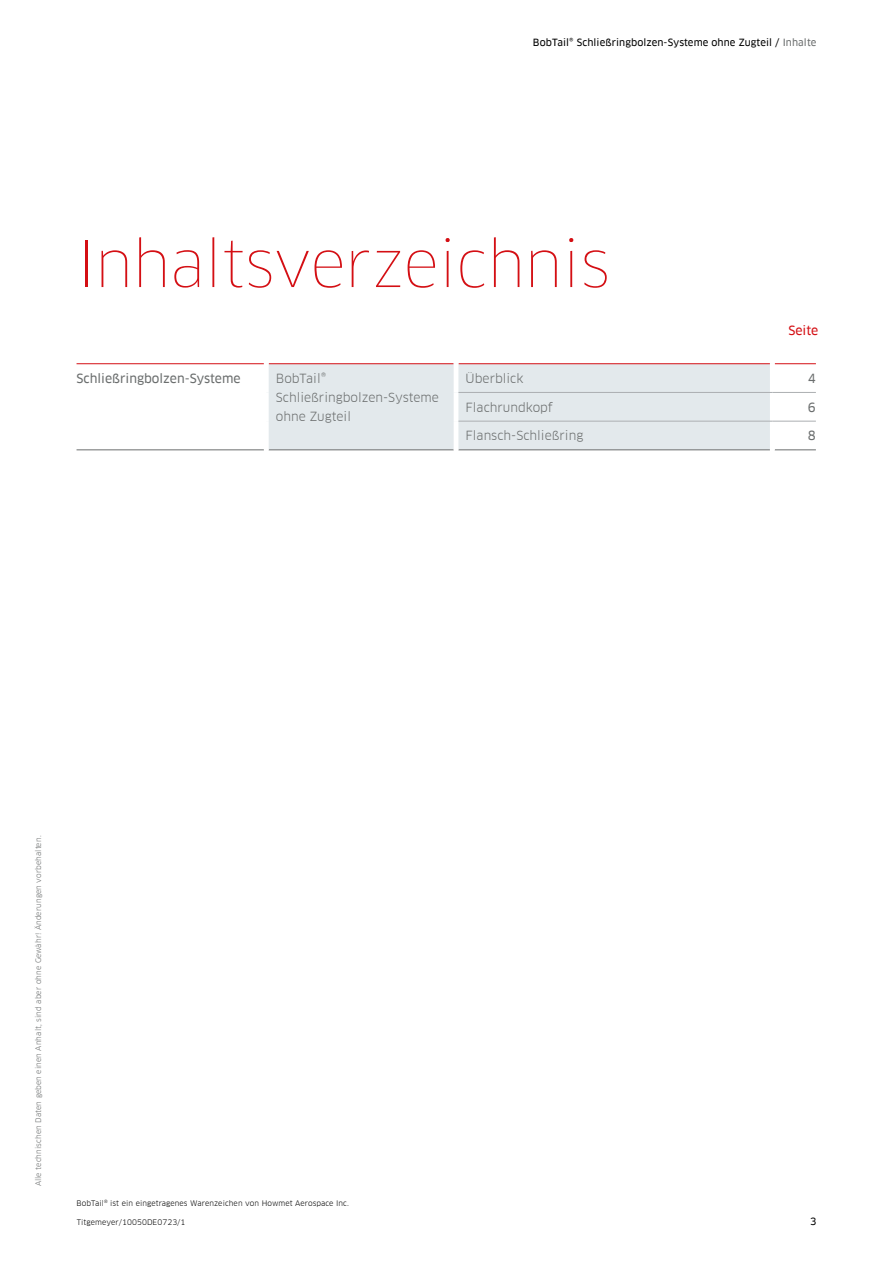
<style>
.page{position:relative;width:893px;height:1263px;background:#fff}
.page>*{position:absolute;margin:0;border:0;box-sizing:border-box;transform-origin:0 0}
.t1{font:100 61.8px "Clan Offc Pro";letter-spacing:-.01em;color:#d40f14}
.t2{font:12.3px/19.2px "Clan Offc Pro";color:#6b6e6e}
.t3{font:12.3px "Clan Offc Pro News";color:#6b6e6e}
.t4{font:12.3px "Clan Offc Pro News";color:#d40f14}
.t5{font:9.75px "Clan Offc Pro News";letter-spacing:.01em;color:#000}
.t6{font:7.5px "Clan Offc Pro";letter-spacing:.01em;color:#000}
.t7{font:7.5px "Clan Offc Pro";letter-spacing:.01em;color:#6b6e6e}
.s1{color:#6b6e6e}
</style>
<div class="page">
<div style="left:269px;top:364px;width:501px;height:86px;background:#e3e9ec"></div>
<hr style="left:77px;top:363px;width:187px;height:1px;background:#d40f14">
<hr style="left:269px;top:363px;width:185px;height:1px;background:#d40f14">
<hr style="left:458px;top:363px;width:312px;height:1px;background:#d40f14">
<hr style="left:775px;top:363px;width:41px;height:1px;background:#d40f14">
<hr style="left:77px;top:450px;width:187px;height:1px;background:#6b6e6e">
<hr style="left:269px;top:450px;width:185px;height:1px;background:#6b6e6e">
<hr style="left:458px;top:450px;width:312px;height:1px;background:#6b6e6e">
<hr style="left:775px;top:450px;width:41px;height:1px;background:#6b6e6e">
<hr style="left:454px;top:364px;width:4px;height:28px;background:#fff">
<hr style="left:454px;top:392px;width:4px;height:29px;background:#fff">
<hr style="left:454px;top:421px;width:4px;height:29px;background:#fff">
<hr style="left:458px;top:392px;width:314px;height:1px;background:#acafb2">
<hr style="left:772px;top:392px;width:44px;height:1px;background:#acafb2">
<hr style="left:458px;top:421px;width:314px;height:1px;background:#acafb2">
<hr style="left:772px;top:421px;width:44px;height:1px;background:#acafb2">
<h3 class="t5" style="left:533px;top:37px;width:285px">BobTail® Schließringbolzen-Systeme ohne Zugteil / <span class="s1">Inhalte</span></h3>
<h1 class="t1" style="left:77px;top:228px;width:535px">Inhaltsverzeichnis</h1>
<h2 class="t4" style="left:788px;top:324px;width:31px">Seite</h2>
<h2 class="t3" style="left:77px;top:371px;width:166px">Schließringbolzen-Systeme</h2>
<h2 class="t2" style="left:276px;top:369px;width:164px">BobTail®<br>Schließringbolzen-Systeme ohne Zugteil</h2>
<h2 class="t2" style="left:466px;top:369px;width:59px">Überblick</h2>
<h2 class="t3" style="left:808px;top:371px;width:10px">4</h2>
<h2 class="t2" style="left:466px;top:397px;width:89px">Flachrundkopf</h2>
<h2 class="t3" style="left:808px;top:400px;width:10px">6</h2>
<h2 class="t2" style="left:466px;top:426px;width:119px">Flansch-Schließring</h2>
<h2 class="t3" style="left:808px;top:429px;width:10px">8</h2>
<p class="t7" style="left:34px;top:1186px;width:352px;rotate:-90deg">Alle technischen Daten geben einen Anhalt, sind aber ohne Gewähr! Änderungen vorbehalten.</p>
<p class="t6" style="left:77px;top:1198px;width:274px">BobTail<sup>®</sup> ist ein eingetragenes Warenzeichen von Howmet Aerospace Inc.</p>
<p class="t6" style="left:77px;top:1217px;width:110px">Titgemeyer/10050DE0723/1</p>
<h3 class="t5" style="left:810px;top:1215px;width:8px">3</h3>
</div>
